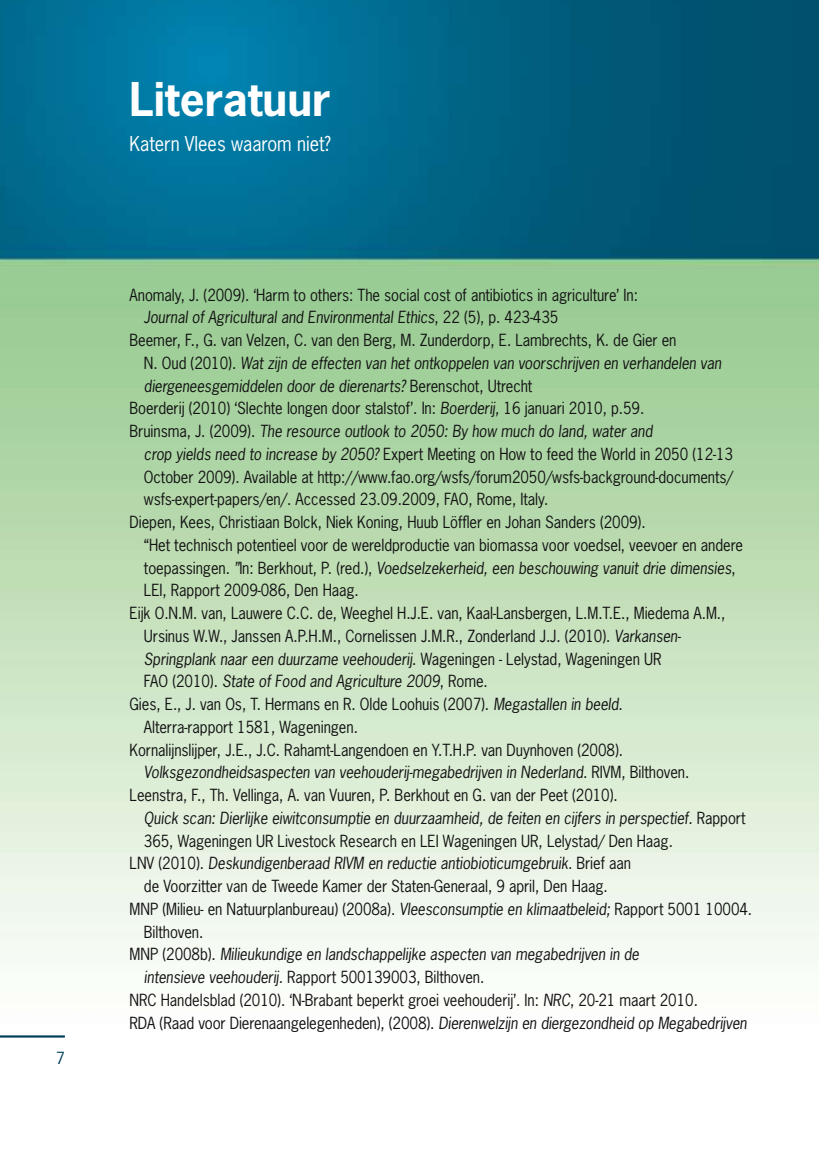
<style>
.page{position:relative;width:819px;height:1166px;background:#fff}
.page>*{position:absolute;margin:0;border:0;box-sizing:border-box;transform-origin:0 0}
.t1{font:700 43.75px "News Gothic Std";color:#fff}
.t2{font:19.25px "News Gothic Std";color:#fff;scale:.95 1}
.t3{font:15.75px "News Gothic Std";letter-spacing:-.005em;color:#121212;scale:.94 1}
.t4{font:italic 15.75px "News Gothic Std";letter-spacing:-.005em;color:#121212;scale:.94 1}
.t5{font:italic 15.75px "News Gothic Std";letter-spacing:-.005em;color:#121212;scale:.95 1}
.t6{font:15.75px "News Gothic Std";color:#00405a}
.s1{font-style:normal}
.s2{font-style:italic}
</style>
<div class="page">
<img style="left:0;top:0;width:819px;height:1038px">
<hr style="left:0;top:1035px;width:65px;height:2px;background:#00405a">
<p class="t6" style="left:56px;top:1047px;width:11px">7</p>
<h1 class="t1" style="left:130px;top:70px;width:202px">Literatuur</h1>
<p class="t2" style="left:130px;top:131px;width:214px">Katern Vlees waarom niet?</p>
<p class="t3" style="left:130px;top:284px;width:542px">Anomaly, J. (2009). ‘Harm to others: The social cost of antibiotics in agriculture’ In:</p>
<p class="t4" style="left:144px;top:307px;width:442px">Journal of Agricultural and Environmental Ethics<span class="s1">, 22 (5), p. 423-435</span></p>
<p class="t3" style="left:130px;top:330px;width:583px">Beemer, F., G. van Velzen, C. van den Berg, M. Zunderdorp, E. Lambrechts, K. de Gier en</p>
<p class="t4" style="left:144px;top:353px;width:615px"><span class="s1">N. Oud (2010).</span> Wat zijn de effecten van het ontkoppelen van voorschrijven en verhandelen van</p>
<p class="t4" style="left:144px;top:375px;width:415px">diergeneesgemiddelen door de dierenarts? <span class="s1">Berenschot, Utrecht</span></p>
<p class="t3" style="left:130px;top:398px;width:549px">Boerderij (2010) ‘Slechte longen door stalstof’. In: <span class="s2">Boerderij,</span> 16 januari 2010, p.59.</p>
<p class="t4" style="left:130px;top:421px;width:558px"><span class="s1">Bruinsma, J. (2009).</span> The resource outlook to 2050: By how much do land, water and</p>
<p class="t3" style="left:144px;top:444px;width:628px"><span class="s2">crop yields need to increase by 2050?</span> Expert Meeting on How to feed the World in 2050 (12-13</p>
<p class="t3" style="left:144px;top:466px;width:628px">October 2009). Available at http://www.fao.org/wsfs/forum2050/wsfs-background-documents/</p>
<p class="t3" style="left:144px;top:489px;width:432px">wsfs-expert-papers/en/. Accessed 23.09.2009, FAO, Rome, Italy.</p>
<p class="t3" style="left:130px;top:512px;width:550px">Diepen, Kees, Christiaan Bolck, Niek Koning, Huub Löffler en Johan Sanders (2009).</p>
<p class="t3" style="left:144px;top:535px;width:638px">“Het technisch potentieel voor de wereldproductie van biomassa voor voedsel, veevoer en andere</p>
<p class="t4" style="left:144px;top:557px;width:631px"><span class="s1">toepassingen.</span> ”<span class="s1">In: Berkhout, P. (red.),</span> Voedselzekerheid, een beschouwing vanuit drie dimensies<span class="s1">,</span></p>
<p class="t3" style="left:144px;top:580px;width:230px">LEI, Rapport 2009-086, Den Haag.</p>
<p class="t3" style="left:130px;top:603px;width:635px">Eijk O.N.M. van, Lauwere C.C. de, Weeghel H.J.E. van, Kaal-Lansbergen, L.M.T.E., Miedema A.M.,</p>
<p class="t3" style="left:144px;top:626px;width:573px">Ursinus W.W., Janssen A.P.H.M., Cornelissen J.M.R., Zonderland J.J. (2010). <span class="s2">Varkansen-</span></p>
<p class="t4" style="left:144px;top:648px;width:552px">Springplank naar een duurzame veehouderij<span class="s1">. Wageningen - Lelystad, Wageningen UR</span></p>
<p class="t4" style="left:144px;top:671px;width:367px"><span class="s1">FAO (2010).</span> State of Food and Agriculture 2009<span class="s1">, Rome.</span></p>
<p class="t3" style="left:130px;top:694px;width:526px">Gies, E., J. van Os, T. Hermans en R. Olde Loohuis (2007). <span class="s2">Megastallen in beeld.</span></p>
<p class="t3" style="left:144px;top:717px;width:229px">Alterra-rapport 1581, Wageningen.</p>
<p class="t3" style="left:130px;top:739px;width:526px">Kornalijnslijper, J.E., J.C. Rahamt-Langendoen en Y.T.H.P. van Duynhoven (2008).</p>
<p class="t4" style="left:144px;top:762px;width:581px">Volksgezondheidsaspecten van veehouderij-megabedrijven in Nederland. <span class="s1">RIVM, Bilthoven.</span></p>
<p class="t3" style="left:130px;top:785px;width:521px">Leenstra, F., Th. Vellinga, A. van Vuuren, P. Berkhout en G. van der Peet (2010).</p>
<p class="t4" style="left:144px;top:808px;width:641px">Quick scan: Dierlijke eiwitconsumptie en duurzaamheid, de feiten en cijfers in perspectief. <span class="s1">Rapport</span></p>
<p class="t3" style="left:144px;top:830px;width:564px">365, Wageningen UR Livestock Research en LEI Wageningen UR, Lelystad/ Den Haag.</p>
<p class="t4" style="left:130px;top:853px;width:535px"><span class="s1">LNV (2010).</span> Deskundigenberaad RIVM en reductie antiobioticumgebruik. <span class="s1">Brief aan</span></p>
<p class="t3" style="left:144px;top:876px;width:495px">de Voorzitter van de Tweede Kamer der Staten-Generaal, 9 april, Den Haag.</p>
<p class="t3" style="left:130px;top:899px;width:663px">MNP (Milieu- en Natuurplanbureau) (2008a). <span class="s2">Vleesconsumptie en klimaatbeleid;</span> Rapport 5001 10004.</p>
<p class="t3" style="left:144px;top:921px;width:65px">Bilthoven.</p>
<p class="t4" style="left:130px;top:944px;width:543px"><span class="s1">MNP (2008b).</span> Milieukundige en landschappelijke aspecten van megabedrijven in de</p>
<p class="t3" style="left:144px;top:967px;width:363px"><span class="s2">intensieve veehouderij.</span> Rapport 500139003, Bilthoven.</p>
<p class="t3" style="left:130px;top:990px;width:606px">NRC Handelsblad (2010). ‘N-Brabant beperkt groei veehouderij’. In: <span class="s2">NRC</span>, 20-21 maart 2010.</p>
<p class="t5" style="left:130px;top:1012px;width:651px"><span class="s1">RDA (Raad voor Dierenaangelegenheden), (2008).</span> Dierenwelzijn en diergezondheid op Megabedrijven</p>
</div>
